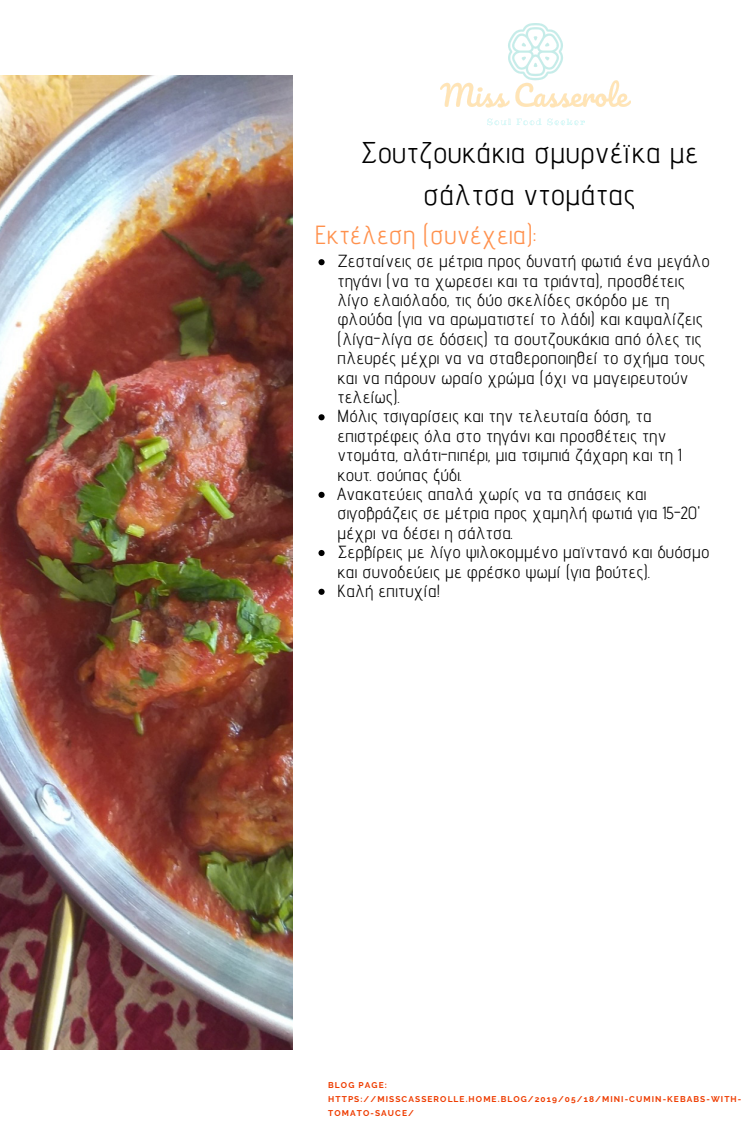
<style>
.page{position:relative;width:750px;height:1125px;background:#fff}
.page>*{position:absolute;margin:0;border:0;box-sizing:border-box;transform-origin:0 0}
.t1{font:30px/41.8px "Advent Pro";color:#000;text-align:center}
.t2{font:26.25px "Advent Pro";color:#ff914d}
.t3{font:17.5px/19.4px "Advent Pro";color:#000}
.t4{font:700 8.38px/13.9px "Raleway";letter-spacing:.13em;color:#ee3c00}
</style>
<div class="page">
<img style="left:440px;top:23px;width:190px;height:103px">
<svg style="left:318px;top:259px;width:7px;height:6px"></svg>
<svg style="left:318px;top:414px;width:7px;height:6px"></svg>
<svg style="left:318px;top:492px;width:7px;height:6px"></svg>
<svg style="left:318px;top:550px;width:7px;height:6px"></svg>
<svg style="left:318px;top:589px;width:7px;height:6px"></svg>
<img style="left:0;top:75px;width:293px;height:975px">
<h1 class="t1" style="left:360px;top:132px;width:340px">Σουτζουκάκια σμυρνέϊκα με σάλτσα ντομάτας</h1>
<h2 class="t2" style="left:314px;top:219px;width:223px">Εκτέλεση (συνέχεια):</h2>
<p class="t3" style="left:337px;top:251px;width:374px">Ζεσταίνεις σε μέτρια προς δυνατή φωτιά ένα μεγάλο τηγάνι (να τα χωρεσει και τα τριάντα), προσθέτεις λίγο ελαιόλαδο, τις δύο σκελίδες σκόρδο με τη φλούδα (για να αρωματιστεί το λάδι) και καψαλίζεις (λίγα-λίγα σε δόσεις) τα σουτζουκάκια από όλες τις πλευρές μέχρι να να σταθεροποιηθεί το σχήμα τους και να πάρουν ωραίο χρώμα (όχι να μαγειρευτούν τελείως).<br>Μόλις τσιγαρίσεις και την τελευταία δόση, τα επιστρέφεις όλα στο τηγάνι και προσθέτεις την ντομάτα, αλάτι-πιπέρι, μια τσιμπιά ζάχαρη και τη 1 κουτ. σούπας ξύδι.<br>Ανακατεύεις απαλά χωρίς να τα σπάσεις και σιγοβράζεις σε μέτρια προς χαμηλή φωτιά για 15-20' μέχρι να δέσει η σάλτσα.<br>Σερβίρεις με λίγο ψιλοκομμένο μαϊντανό και δυόσμο και συνοδεύεις με φρέσκο ψωμί (για βούτες).<br>Καλή επιτυχία!</p>
<p class="t4" style="left:328px;top:1078px;width:415px">BLOG PAGE:<br>HTTPS://MISSCASSEROLLE.HOME.BLOG/2019/05/18/MINI-CUMIN-KEBABS-WITH-<br>TOMATO-SAUCE/</p>
</div>
